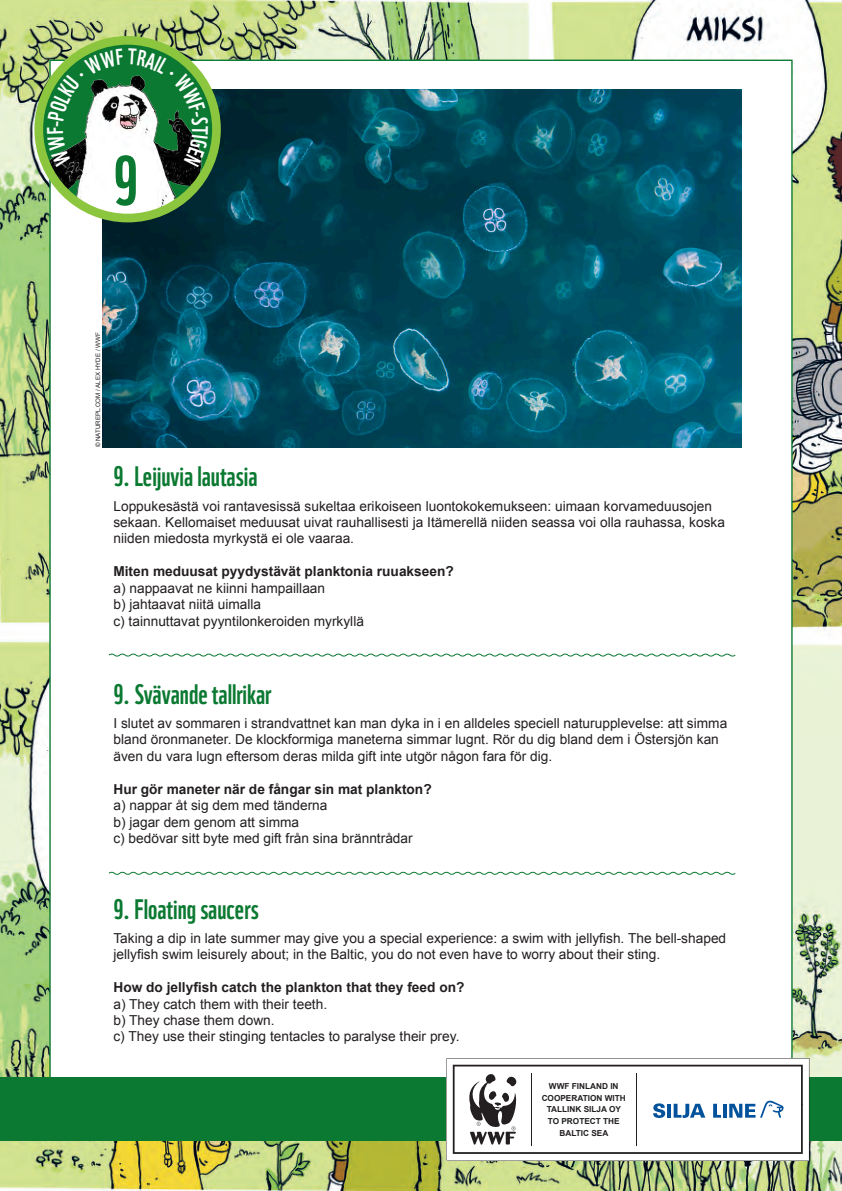
<style>
.page{position:relative;width:842px;height:1191px;background:#fff}
.page>*{position:absolute;margin:0;border:0;box-sizing:border-box;transform-origin:0 0}
.t1{font:67.7px "WWF";color:#0b7931}
.OTS{font:27.4px "WWF";color:#0b7931}
.LEIPIS_SE{font:13.7px/16.4px "Arial";color:#231f20}
.Leipis{font:13.7px/16.4px "Arial";color:#231f20}
.LEIPIS_ENG{font:13.7px/16.4px "Arial";color:#231f20}
.LEIPIS_ENG-2{font:700 13.7px "Arial";color:#231f20}
.Leipis-2{font:700 13.7px "Arial";color:#231f20}
.LEIPIS_SE-2{font:700 13.7px "Arial";color:#231f20}
.t2{font:700 8.2px/11.7px "Arial";color:#231f20;text-align:center}
.t3{font:6.2px "Arial";color:#231f20}
</style>
<div class="page">
<img style="left:0;top:0;width:842px;height:1191px">
<div style="left:49px;top:60px;width:744px;height:1069px;background:#fff;border:1px solid #0b7931"></div>
<img style="left:102px;top:90px;width:640px;height:357px">
<svg style="left:108px;top:653px;width:628px;height:4px"></svg>
<svg style="left:108px;top:871px;width:628px;height:4px"></svg>
<img style="left:39px;top:75px;width:164px;height:143px">
<div style="left:34px;top:36px;width:187px;height:186px;border:9px solid #8bc63e;border-radius:50%"></div>
<div style="left:0;top:1077px;width:842px;height:64px;background:#0b7931"></div>
<svg style="left:447px;top:1058px;width:362px;height:102px"></svg>
<svg style="left:47px;top:49px;width:161px;height:119px"></svg>
<p class="t1" style="left:113px;top:128px;width:27px">9</p>
<p class="t3" style="left:94px;top:447px;width:116px;rotate:-90deg">© NATUREPL.COM / ALEX HYDE / WWF</p>
<p class="OTS" style="left:113px;top:455px;width:146px">9. Leijuvia lautasia</p>
<p class="Leipis" style="left:113px;top:497px;width:613px">Loppukesästä voi rantavesissä sukeltaa erikoiseen luontokokemukseen: uimaan korvameduusojen sekaan. Kellomaiset meduusat uivat rauhallisesti ja Itämerellä niiden seassa voi olla rauhassa, koska niiden miedosta myrkystä ei ole vaaraa.</p>
<p class="Leipis-2" style="left:113px;top:562px;width:342px">Miten meduusat pyydystävät planktonia ruuakseen?</p>
<p class="Leipis" style="left:113px;top:580px;width:213px">a) nappaavat ne kiinni hampaillaan</p>
<p class="Leipis" style="left:113px;top:596px;width:149px">b) jahtaavat niitä uimalla</p>
<p class="Leipis" style="left:113px;top:613px;width:252px">c) tainnuttavat pyyntilonkeroiden myrkyllä</p>
<p class="OTS" style="left:113px;top:672px;width:160px">9. Svävande tallrikar</p>
<p class="LEIPIS_SE" style="left:113px;top:715px;width:615px">I slutet av sommaren i strandvattnet kan man dyka in i en alldeles speciell naturupplevelse: att simma bland öronmaneter. De klockformiga maneterna simmar lugnt. Rör du dig bland dem i Östersjön kan även du vara lugn eftersom deras milda gift inte utgör någon fara för dig.</p>
<p class="LEIPIS_SE-2" style="left:113px;top:780px;width:320px">Hur gör maneter när de fångar sin mat plankton?</p>
<p class="LEIPIS_SE" style="left:113px;top:797px;width:216px">a) nappar åt sig dem med tänderna</p>
<p class="LEIPIS_SE" style="left:113px;top:814px;width:187px">b) jagar dem genom att simma</p>
<p class="LEIPIS_SE" style="left:113px;top:830px;width:301px">c) bedövar sitt byte med gift från sina bränntrådar</p>
<p class="OTS" style="left:113px;top:887px;width:147px">9. Floating saucers</p>
<p class="LEIPIS_ENG" style="left:113px;top:930px;width:614px">Taking a dip in late summer may give you a special experience: a swim with jellyfish. The bell-shaped jellyfish swim leisurely about; in the Baltic, you do not even have to worry about their sting.</p>
<p class="LEIPIS_ENG-2" style="left:113px;top:978px;width:352px">How do jellyfish catch the plankton that they feed on?</p>
<p class="LEIPIS_ENG" style="left:113px;top:995px;width:215px">a) They catch them with their teeth.</p>
<p class="LEIPIS_ENG" style="left:113px;top:1012px;width:163px">b) They chase them down.</p>
<p class="LEIPIS_ENG" style="left:113px;top:1028px;width:348px">c) They use their stinging tentacles to paralyse their prey.</p>
<p class="t2" style="left:542px;top:1080px;width:86px">WWF FINLAND IN<br>COOPERATION WITH<br>TALLINK SILJA OY</p>
<p class="t2" style="left:548px;top:1115px;width:73px">TO PROTECT THE<br>BALTIC SEA</p>
</div>
